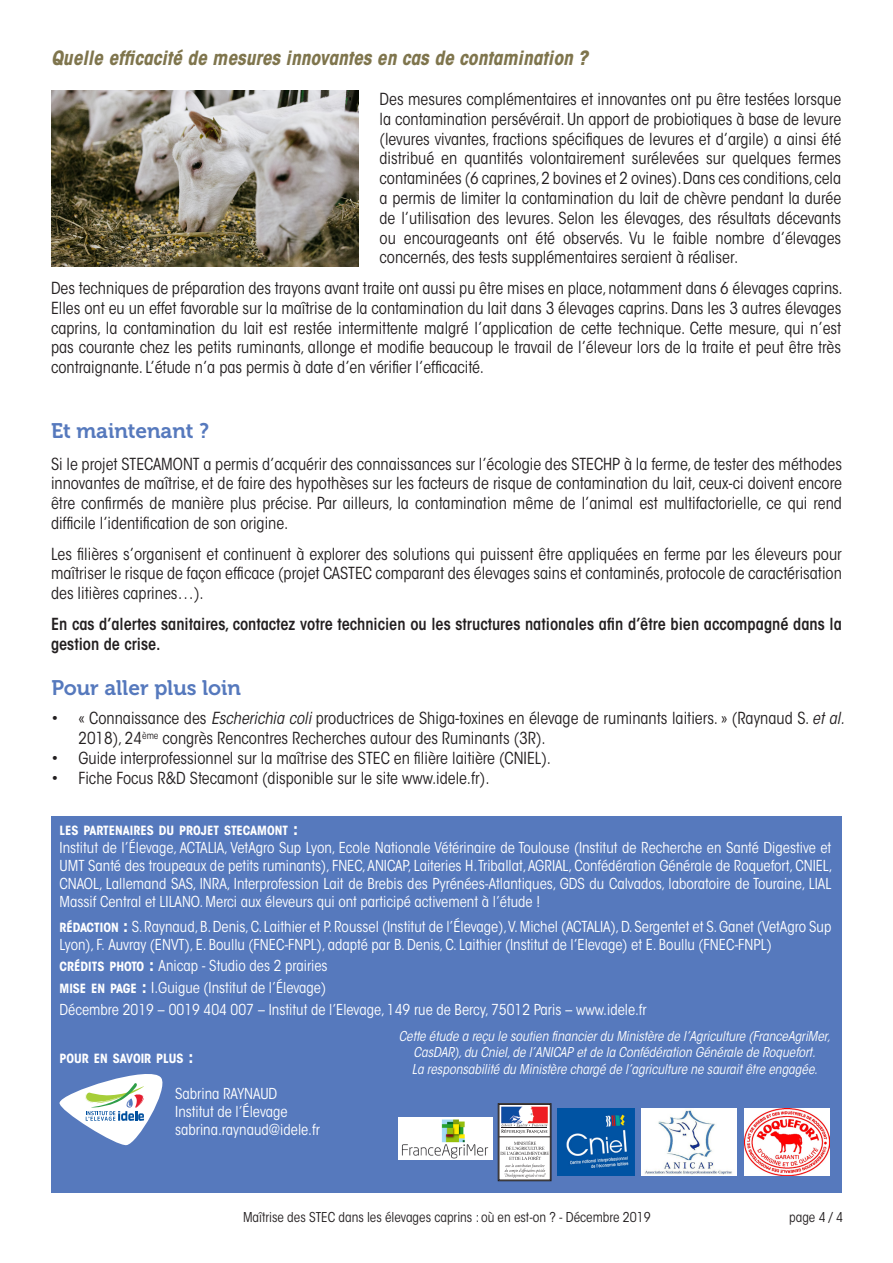
<style>
.page{position:relative;width:893px;height:1263px;background:#fff}
.page>*{position:absolute;margin:0;border:0;box-sizing:border-box;transform-origin:0 0}
.t1{font:21px "Museo 700";color:#5679bd}
.t2{font:italic 700 condensed 19.5px "ITC Avant Garde Std";color:#7f754d}
.t3{font:condensed 16.5px/19.8px "ITC Avant Garde Std";color:#231f20;text-align:justify}
.t4{font:600 condensed 16.5px/19.8px "ITC Avant Garde Std";color:#231f20}
.t5{font:condensed 15px/18px "ITC Avant Garde Std";color:#fff}
.t6{font:italic condensed 13.5px/16.2px "ITC Avant Garde Std";color:#fff;text-align:center}
.t7{font:condensed 13.5px "ITC Avant Garde Std";color:#231f20}
.t8{font:700 condensed 12.6px "ITC Avant Garde Std";color:#fff}
.s1{font-style:italic}
.s2{font-size:18px}
.s3{font-weight:700;font-size:12.6px}
.s4{font-weight:700;font-size:18px}
</style>
<div class="page">
<div style="left:51px;top:816px;width:791px;height:377px;background:#5679bd"></div>
<svg style="left:60px;top:1074px;width:102px;height:71px"></svg>
<svg style="left:501px;top:1123px;width:47px;height:18px"></svg>
<img style="left:500px;top:1106px;width:49px;height:17px">
<svg style="left:500px;top:1141px;width:49px;height:37px;background:#e5e5e5"></svg>
<hr style="left:499px;top:1136px;width:51px;height:1px;background:#231f20">
<svg style="left:501px;top:1123px;width:46px;height:10px"></svg>
<hr style="left:502px;top:1128px;width:45px;height:1px;background:#231f20">
<div style="left:498px;top:1103px;width:53px;height:78px;border:1px solid #231f20"></div>
<img style="left:557px;top:1108px;width:78px;height:68px">
<img style="left:642px;top:1108px;width:94px;height:68px">
<img style="left:744px;top:1108px;width:86px;height:68px">
<img style="left:51px;top:90px;width:307px;height:177px">
<img style="left:399px;top:1117px;width:93px;height:42px">
<p class="t2" style="left:51px;top:46px;width:538px">Quelle efficacité de mesures innovantes en cas de contamination ?</p>
<p class="t3" style="left:380px;top:89px;width:463px">Des mesures complémentaires et innovantes ont pu être testées lorsque la contamination persévérait. Un apport de probiotiques à base de levure (levures vivantes, fractions spécifiques de levures et d’argile) a ainsi été distribué en quantités volontairement surélevées sur quelques fermes contaminées (6 caprines, 2 bovines et 2 ovines). Dans ces conditions, cela a permis de limiter la contamination du lait de chèvre pendant la durée de l’utilisation des levures. Selon les élevages, des résultats décevants ou encourageants ont été observés. Vu le faible nombre d’élevages concernés, des tests supplémentaires seraient à réaliser.</p>
<p class="t3" style="left:51px;top:278px;width:793px">Des techniques de préparation des trayons avant traite ont aussi pu être mises en place, notamment dans 6 élevages caprins.<br>Elles ont eu un effet favorable sur la maîtrise de la contamination du lait dans 3 élevages caprins. Dans les 3 autres élevages caprins, la contamination du lait est restée intermittente malgré l’application de cette technique. Cette mesure, qui n’est pas courante chez les petits ruminants, allonge et modifie beaucoup le travail de l’éleveur lors de la traite et peut être très contraignante. L’étude n’a pas permis à date d’en vérifier l’efficacité.</p>
<p class="t1" style="left:51px;top:419px;width:160px">Et maintenant ?</p>
<p class="t3" style="left:51px;top:454px;width:792px">Si le projet STECAMONT a permis d’acquérir des connaissances sur l’écologie des STECHP à la ferme, de tester des méthodes innovantes de maîtrise, et de faire des hypothèses sur les facteurs de risque de contamination du lait, ceux-ci doivent encore être confirmés de manière plus précise. Par ailleurs, la contamination même de l’animal est multifactorielle, ce qui rend difficile l’identification de son origine.</p>
<p class="t3" style="left:51px;top:544px;width:792px">Les filières s’organisent et continuent à explorer des solutions qui puissent être appliquées en ferme par les éleveurs pour maîtriser le risque de façon efficace (projet CASTEC comparant des élevages sains et contaminés, protocole de caractérisation des litières caprines…).</p>
<p class="t4" style="left:51px;top:614px;width:792px">En cas d’alertes sanitaires, contactez votre technicien ou les structures nationales afin d’être bien accompagné dans la gestion de crise.</p>
<p class="t1" style="left:51px;top:676px;width:191px">Pour aller plus loin</p>
<p class="t3" style="left:78px;top:708px;width:768px;text-indent:-27px">• « Connaissance des <span class="s1">Escherichia coli</span> productrices de Shiga-toxines en élevage de ruminants laitiers. » (Raynaud S. <span class="s1">et al.<br></span>2018), 24<sup>ème</sup> congrès Rencontres Recherches autour des Ruminants (3R).</p>
<p class="t3" style="left:51px;top:748px;width:501px">• Guide interprofessionnel sur la maîtrise des STEC en filière laitière (CNIEL).</p>
<p class="t3" style="left:51px;top:768px;width:440px">• Fiche Focus R&amp;D Stecamont (disponible sur le site www.idele.fr).</p>
<p class="t8" style="left:60px;top:823px;width:240px">LES PARTENAIRES DU PROJET STECAMONT <span class="s2">:</span></p>
<p class="t5" style="left:60px;top:839px;width:775px;text-align:justify">Institut de l’Élevage, ACTALIA, VetAgro Sup Lyon, Ecole Nationale Vétérinaire de Toulouse (Institut de Recherche en Santé Digestive et UMT Santé des troupeaux de petits ruminants), FNEC, ANICAP, Laiteries H.Triballat, AGRIAL, Confédération Générale de Roquefort, CNIEL, CNAOL, Lallemand SAS, INRA, Interprofession Lait de Brebis des Pyrénées-Atlantiques, GDS du Calvados, laboratoire de Touraine, LIAL Massif Central et LILANO. Merci aux éleveurs qui ont participé activement à l’étude !</p>
<p class="t5" style="left:60px;top:917px;width:773px"><span class="s3">RÉDACTION</span> <span class="s4">:</span> S. Raynaud, B. Denis, C. Laithier et P. Roussel (Institut de l’Élevage), V. Michel (ACTALIA), D. Sergentet et S. Ganet (VetAgro Sup<br>Lyon), F. Auvray (ENVT), E. Boullu (FNEC-FNPL), adapté par B. Denis, C. Laithier (Institut de l’Elevage) et E. Boullu (FNEC-FNPL)</p>
<p class="t5" style="left:60px;top:957px;width:270px"><span class="s3">CRÉDITS PHOTO</span> <span class="s4">:</span> Anicap - Studio des 2 prairies</p>
<p class="t5" style="left:60px;top:979px;width:268px"><span class="s3">MISE EN PAGE</span> <span class="s4">:</span> I.Guigue (Institut de l’Élevage)</p>
<p class="t5" style="left:60px;top:1000px;width:589px">Décembre 2019 – 0019 404 007 – Institut de l’Elevage, 149 rue de Bercy, 75012 Paris – www.idele.fr</p>
<p class="t6" style="left:399px;top:1028px;width:433px">Cette étude a reçu le soutien financier du Ministère de l’Agriculture (FranceAgriMer,<br>CasDAR), du Cniel, de l’ANICAP et de la Confédération Générale de Roquefort.</p>
<p class="t6" style="left:412px;top:1061px;width:407px">La responsabilité du Ministère chargé de l’agriculture ne saurait être engagée.</p>
<p class="t8" style="left:60px;top:1050px;width:136px">POUR EN SAVOIR PLUS <span class="s2">:</span></p>
<p class="t5" style="left:175px;top:1084px;width:104px">Sabrina RAYNAUD</p>
<p class="t5" style="left:175px;top:1102px;width:114px">Institut de l’Élevage</p>
<p class="t5" style="left:175px;top:1120px;width:146px">sabrina.raynaud@idele.fr</p>
<p class="t7" style="left:243px;top:1209px;width:409px">Maîtrise des STEC dans les élevages caprins : où en est-on ? - Décembre 2019</p>
<p class="t7" style="left:789px;top:1209px;width:55px">page 4 / 4</p>
</div>
